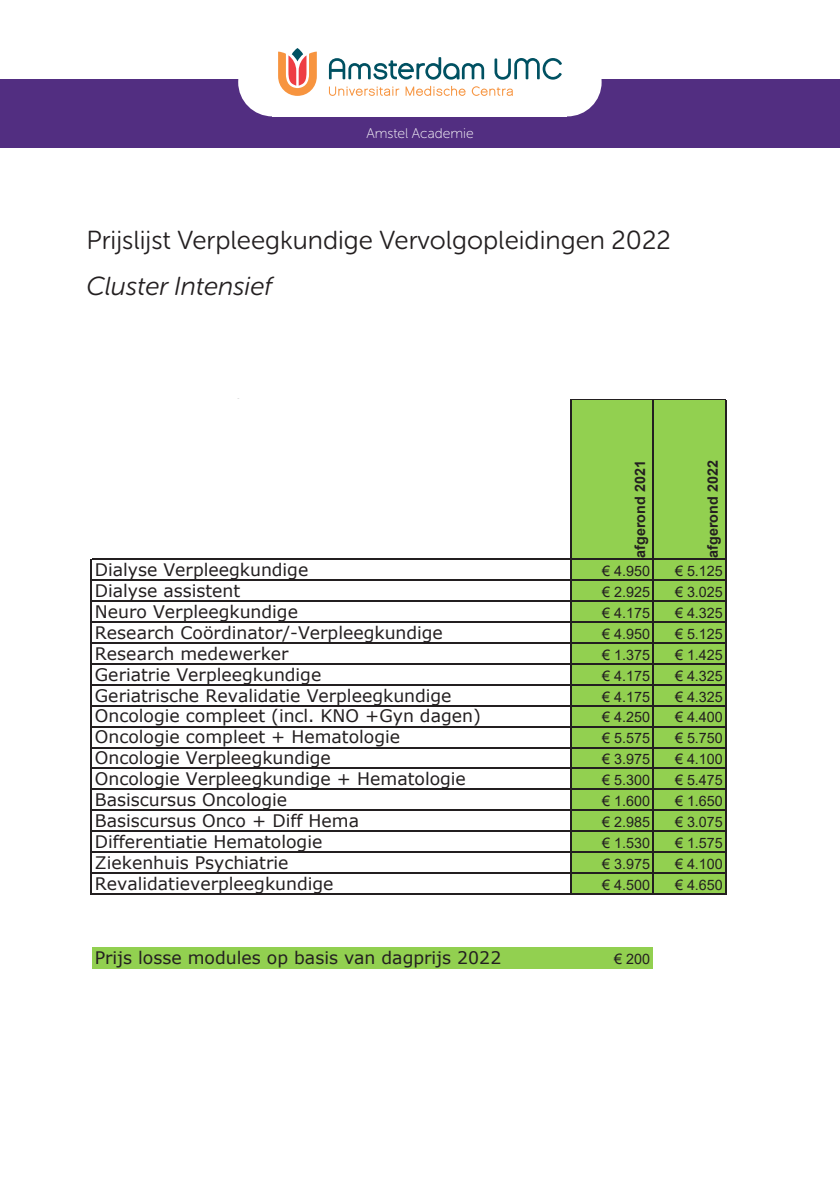
<style>
.page{position:relative;width:840px;height:1191px;background:#fff}
.page>*{position:absolute;margin:0;border:0;box-sizing:border-box;transform-origin:0 0}
.t1{font:26px "Museo Sans Rounded 300";color:#231f20}
.t2{font:italic 26px "Museo Sans Rounded 300";color:#231f20}
.t3{font:17.2px "Verdana";color:#231f20}
.t4{font:14.4px "Arial";color:#231f20}
.t5{font:700 14.4px "Arial";color:#231f20}
.t6{font:14px "Museo Sans Rounded 100";color:#fff}
</style>
<div class="page">
<div style="left:0;top:79px;width:839px;height:69px;background:#522e81"></div>
<div style="left:272px;top:72px;width:295px;height:44px;background:#fff"></div>
<div style="left:238px;top:48px;width:68px;height:68px;background:#fff;border-radius:50%"></div>
<div style="left:533px;top:48px;width:68px;height:68px;background:#fff;border-radius:50%"></div>
<svg style="left:329px;top:57px;width:155px;height:23px"></svg>
<svg style="left:494px;top:58px;width:67px;height:22px"></svg>
<svg style="left:329px;top:86px;width:70px;height:10px"></svg>
<svg style="left:471px;top:86px;width:41px;height:10px"></svg>
<svg style="left:405px;top:86px;width:60px;height:10px"></svg>
<svg style="left:278px;top:52px;width:38px;height:44px"></svg>
<svg style="left:291px;top:48px;width:12px;height:13px"></svg>
<div style="left:570px;top:399px;width:155px;height:495px;background:#92d050"></div>
<div style="left:92px;top:947px;width:560px;height:21px;background:#92d050"></div>
<hr style="left:570px;top:399px;width:1px;height:495px;background:#231f20">
<hr style="left:651px;top:400px;width:2px;height:494px;background:#231f20">
<hr style="left:724px;top:400px;width:1px;height:494px;background:#231f20">
<hr style="left:91px;top:558px;width:1px;height:336px;background:#231f20">
<hr style="left:571px;top:399px;width:154px;height:1px;background:#231f20">
<hr style="left:92px;top:558px;width:633px;height:2px;background:#231f20">
<hr style="left:92px;top:579px;width:633px;height:2px;background:#231f20">
<hr style="left:92px;top:600px;width:633px;height:2px;background:#231f20">
<hr style="left:92px;top:621px;width:633px;height:2px;background:#231f20">
<hr style="left:92px;top:642px;width:633px;height:1px;background:#231f20">
<hr style="left:92px;top:663px;width:633px;height:1px;background:#231f20">
<hr style="left:92px;top:684px;width:633px;height:1px;background:#231f20">
<hr style="left:92px;top:705px;width:633px;height:1px;background:#231f20">
<hr style="left:92px;top:726px;width:633px;height:1px;background:#231f20">
<hr style="left:92px;top:747px;width:633px;height:1px;background:#231f20">
<hr style="left:92px;top:767px;width:633px;height:2px;background:#231f20">
<hr style="left:92px;top:788px;width:633px;height:2px;background:#231f20">
<hr style="left:92px;top:809px;width:633px;height:2px;background:#231f20">
<hr style="left:92px;top:830px;width:633px;height:2px;background:#231f20">
<hr style="left:92px;top:851px;width:633px;height:1px;background:#231f20">
<hr style="left:92px;top:872px;width:633px;height:1px;background:#231f20">
<hr style="left:92px;top:893px;width:633px;height:1px;background:#231f20">
<p class="t6" style="left:366px;top:126px;width:109px">Amstel Academie</p>
<p class="t1" style="left:86px;top:226px;width:585px">Prijslijst Verpleegkundige Vervolgopleidingen 2022</p>
<p class="t2" style="left:86px;top:272px;width:187px">Cluster Intensief</p>
<p class="t5" style="left:629px;top:558px;width:99px;rotate:-90deg">afgerond 2021</p>
<p class="t5" style="left:702px;top:558px;width:99px;rotate:-90deg">afgerond 2022</p>
<p class="t3" style="left:95px;top:558px;width:215px">Dialyse Verpleegkundige</p>
<p class="t4" style="left:602px;top:561px;width:49px">€ 4.950</p>
<p class="t4" style="left:674px;top:561px;width:49px">€ 5.125</p>
<p class="t3" style="left:95px;top:579px;width:147px">Dialyse assistent</p>
<p class="t4" style="left:602px;top:582px;width:49px">€ 2.925</p>
<p class="t4" style="left:674px;top:582px;width:49px">€ 3.025</p>
<p class="t3" style="left:95px;top:600px;width:204px">Neuro Verpleegkundige</p>
<p class="t4" style="left:602px;top:603px;width:49px">€ 4.175</p>
<p class="t4" style="left:674px;top:603px;width:49px">€ 4.325</p>
<p class="t3" style="left:95px;top:620px;width:349px">Research Coördinator/-Verpleegkundige</p>
<p class="t4" style="left:602px;top:624px;width:49px">€ 4.950</p>
<p class="t4" style="left:674px;top:624px;width:49px">€ 5.125</p>
<p class="t3" style="left:95px;top:641px;width:195px">Research medewerker</p>
<p class="t4" style="left:602px;top:645px;width:49px">€ 1.375</p>
<p class="t4" style="left:674px;top:645px;width:49px">€ 1.425</p>
<p class="t3" style="left:95px;top:662px;width:228px">Geriatrie Verpleegkundige</p>
<p class="t4" style="left:602px;top:665px;width:49px">€ 4.175</p>
<p class="t4" style="left:674px;top:665px;width:49px">€ 4.325</p>
<p class="t3" style="left:95px;top:683px;width:358px">Geriatrische Revalidatie Verpleegkundige</p>
<p class="t4" style="left:602px;top:686px;width:49px">€ 4.175</p>
<p class="t4" style="left:674px;top:686px;width:49px">€ 4.325</p>
<p class="t3" style="left:95px;top:704px;width:387px">Oncologie compleet (incl. KNO +Gyn dagen)</p>
<p class="t4" style="left:602px;top:707px;width:49px">€ 4.250</p>
<p class="t4" style="left:674px;top:707px;width:49px">€ 4.400</p>
<p class="t3" style="left:95px;top:725px;width:307px">Oncologie compleet + Hematologie</p>
<p class="t4" style="left:602px;top:728px;width:49px">€ 5.575</p>
<p class="t4" style="left:674px;top:728px;width:49px">€ 5.750</p>
<p class="t3" style="left:95px;top:746px;width:237px">Oncologie Verpleegkundige</p>
<p class="t4" style="left:602px;top:749px;width:49px">€ 3.975</p>
<p class="t4" style="left:674px;top:749px;width:49px">€ 4.100</p>
<p class="t3" style="left:95px;top:767px;width:372px">Oncologie Verpleegkundige + Hematologie</p>
<p class="t4" style="left:602px;top:770px;width:49px">€ 5.300</p>
<p class="t4" style="left:674px;top:770px;width:49px">€ 5.475</p>
<p class="t3" style="left:95px;top:788px;width:194px">Basiscursus Oncologie</p>
<p class="t4" style="left:602px;top:791px;width:49px">€ 1.600</p>
<p class="t4" style="left:674px;top:791px;width:49px">€ 1.650</p>
<p class="t3" style="left:95px;top:809px;width:266px">Basiscursus Onco + Diff Hema</p>
<p class="t4" style="left:602px;top:812px;width:49px">€ 2.985</p>
<p class="t4" style="left:674px;top:812px;width:49px">€ 3.075</p>
<p class="t3" style="left:95px;top:830px;width:229px">Differentiatie Hematologie</p>
<p class="t4" style="left:602px;top:833px;width:49px">€ 1.530</p>
<p class="t4" style="left:674px;top:833px;width:49px">€ 1.575</p>
<p class="t3" style="left:95px;top:850px;width:195px">Ziekenhuis Psychiatrie</p>
<p class="t4" style="left:602px;top:854px;width:49px">€ 3.975</p>
<p class="t4" style="left:674px;top:854px;width:49px">€ 4.100</p>
<p class="t3" style="left:95px;top:871px;width:240px">Revalidatieverpleegkundige</p>
<p class="t4" style="left:602px;top:874px;width:49px">€ 4.500</p>
<p class="t4" style="left:674px;top:874px;width:49px">€ 4.650</p>
<p class="t3" style="left:95px;top:946px;width:408px">Prijs losse modules op basis van dagprijs 2022</p>
<p class="t4" style="left:614px;top:949px;width:37px">€ 200</p>
</div>
